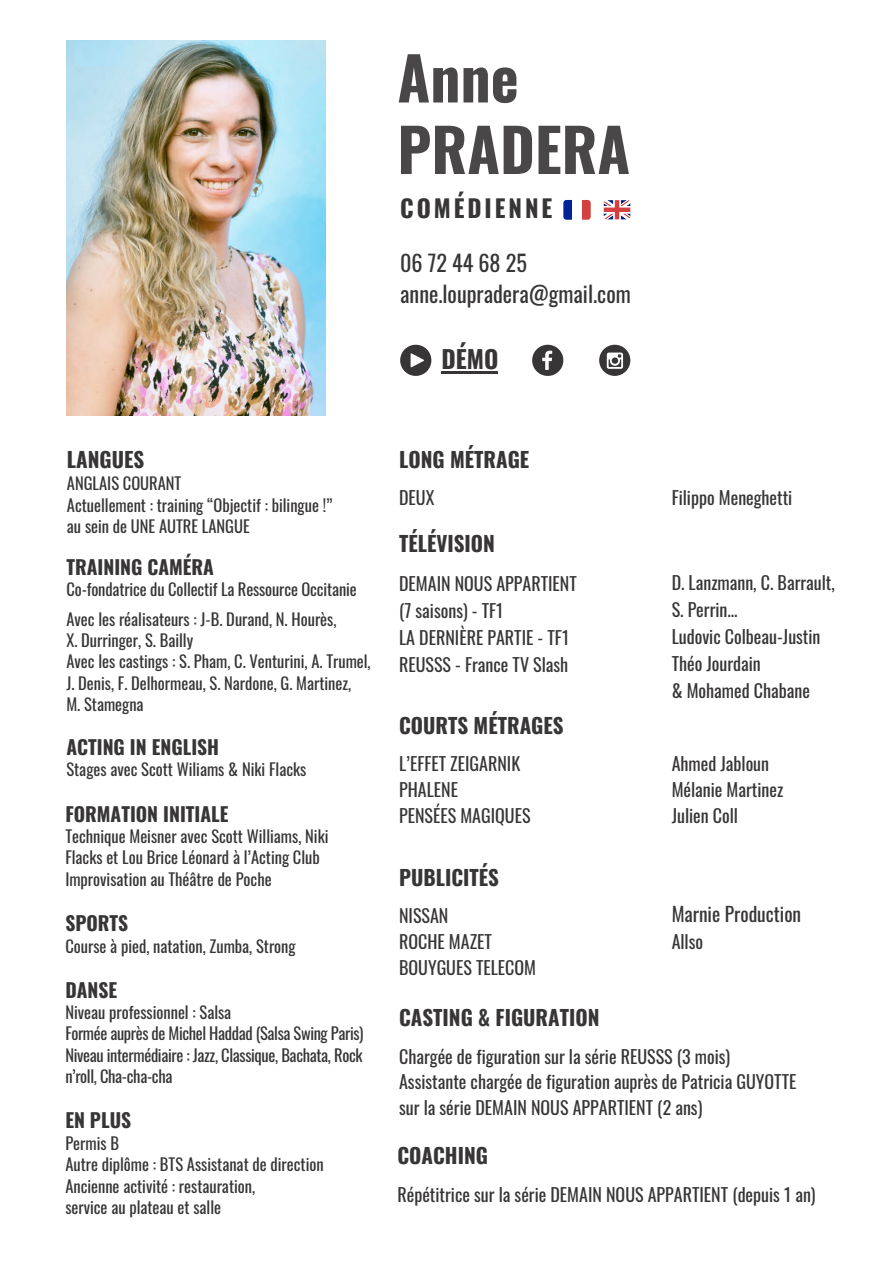
<style>
.page{position:relative;width:893px;height:1264px;background:#fff}
.page>*{position:absolute;margin:0;border:0;box-sizing:border-box;transform-origin:0 0}
.t1{font:700 59.55px "Oswald";color:#494747}
.t2{font:700 24.45px "Oswald";color:#373535}
.t3{font:700 24.15px "Oswald";letter-spacing:.12em;color:#373535}
.t4{font:22.2px "Oswald";color:#373535}
.t5{font:700 21px "Oswald";color:#373535}
.t6{font:700 19.5px "Oswald";color:#373535}
.t7{font:19.5px "Oswald";color:#373535}
.t8{font:18px "Oswald";color:#373535}
.t9{font:16.5px/21.3px "Oswald";color:#373535}
.t10{font:16.5px/21.3px "Oswald";letter-spacing:-.02em;color:#373535}
</style>
<div class="page">
<svg style="left:582px;top:200px;width:8px;height:20px"></svg>
<svg style="left:563px;top:200px;width:9px;height:20px"></svg>
<svg style="left:603px;top:200px;width:27px;height:19px"></svg>
<img style="left:67px;top:41px;width:258px;height:375px">
<img style="left:75px;top:41px;width:59px;height:25px">
<svg style="left:400px;top:345px;width:31px;height:31px"></svg>
<svg style="left:532px;top:345px;width:31px;height:31px"></svg>
<div style="left:599px;top:345px;width:31px;height:31px;background:#373535;border-radius:50%"></div>
<svg style="left:606px;top:352px;width:17px;height:17px"></svg>
<hr style="left:441px;top:371px;width:57px;height:3px;background:#373535">
<p class="t1" style="left:397px;top:31px;width:123px">Anne</p>
<p class="t1" style="left:397px;top:103px;width:234px">PRADERA</p>
<p class="t3" style="left:400px;top:189px;width:154px">COMÉDIENNE</p>
<p class="t4" style="left:400px;top:246px;width:128px">06 72 44 68 25</p>
<p class="t4" style="left:400px;top:276px;width:232px">anne.loupradera@gmail.com</p>
<p class="t2" style="left:441px;top:340px;width:58px">DÉMO</p>
<p class="t5" style="left:67px;top:442px;width:79px">LANGUES</p>
<p class="t9" style="left:67px;top:472px;width:116px">ANGLAIS COURANT</p>
<p class="t9" style="left:67px;top:493px;width:267px">Actuellement : training “Objectif : bilingue !”</p>
<p class="t9" style="left:67px;top:515px;width:184px">au sein de UNE AUTRE LANGUE</p>
<p class="t6" style="left:66px;top:551px;width:149px">TRAINING CAMÉRA</p>
<p class="t9" style="left:66px;top:578px;width:292px">Co-fondatrice du Collectif La Ressource Occitanie</p>
<p class="t9" style="left:66px;top:607px;width:271px">Avec les réalisateurs : J-B. Durand, N. Hourès,</p>
<p class="t9" style="left:66px;top:628px;width:128px">X. Durringer, S. Bailly</p>
<p class="t9" style="left:66px;top:650px;width:306px">Avec les castings : S. Pham, C. Venturini, A. Trumel,<br>J. Denis, F. Delhormeau, S. Nardone, G. Martinez,</p>
<p class="t9" style="left:66px;top:693px;width:79px">M. Stamegna</p>
<p class="t6" style="left:66px;top:731px;width:154px">ACTING IN ENGLISH</p>
<p class="t9" style="left:66px;top:758px;width:241px">Stages avec Scott Wiliams &amp; Niki Flacks</p>
<p class="t6" style="left:65px;top:798px;width:165px">FORMATION INITIALE</p>
<p class="t9" style="left:65px;top:825px;width:265px">Technique Meisner avec Scott Williams, Niki<br>Flacks et Lou Brice Léonard à l’Acting Club</p>
<p class="t9" style="left:65px;top:867px;width:208px">Improvisation au Théâtre de Poche</p>
<p class="t6" style="left:65px;top:908px;width:64px">SPORTS</p>
<p class="t9" style="left:65px;top:934px;width:232px">Course à pied, natation, Zumba, Strong</p>
<p class="t6" style="left:65px;top:974px;width:53px">DANSE</p>
<p class="t9" style="left:65px;top:1000px;width:167px">Niveau professionnel : Salsa</p>
<p class="t10" style="left:65px;top:1022px;width:299px">Formée auprès de Michel Haddad (Salsa Swing Paris)</p>
<p class="t10" style="left:65px;top:1043px;width:299px">Niveau intermédiaire : Jazz, Classique, Bachata, Rock n’roll, Cha-cha-cha</p>
<p class="t6" style="left:65px;top:1104px;width:67px">EN PLUS</p>
<p class="t9" style="left:65px;top:1131px;width:55px">Permis B</p>
<p class="t9" style="left:65px;top:1153px;width:260px">Autre diplôme : BTS Assistanat de direction</p>
<p class="t9" style="left:65px;top:1174px;width:191px">Ancienne activité : restauration,</p>
<p class="t9" style="left:65px;top:1195px;width:157px">service au plateau et salle</p>
<p class="t5" style="left:399px;top:442px;width:132px">LONG MÉTRAGE</p>
<p class="t8" style="left:399px;top:483px;width:37px">DEUX</p>
<p class="t5" style="left:399px;top:527px;width:97px">TÉLÉVISION</p>
<p class="t8" style="left:399px;top:569px;width:179px">DEMAIN NOUS APPARTIENT</p>
<p class="t8" style="left:399px;top:596px;width:106px">(7 saisons) - TF1</p>
<p class="t8" style="left:399px;top:623px;width:171px">LA DERNIÈRE PARTIE - TF1</p>
<p class="t8" style="left:399px;top:650px;width:171px">REUSSS - France TV Slash</p>
<p class="t5" style="left:399px;top:709px;width:166px">COURTS MÉTRAGES</p>
<p class="t8" style="left:399px;top:749px;width:123px">L’EFFET ZEIGARNIK</p>
<p class="t8" style="left:399px;top:775px;width:60px">PHALENE</p>
<p class="t8" style="left:399px;top:801px;width:133px">PENSÉES MAGIQUES</p>
<p class="t5" style="left:399px;top:861px;width:101px">PUBLICITÉS</p>
<p class="t8" style="left:399px;top:901px;width:51px">NISSAN</p>
<p class="t8" style="left:399px;top:927px;width:94px">ROCHE MAZET</p>
<p class="t8" style="left:399px;top:953px;width:138px">BOUYGUES TELECOM</p>
<p class="t8" style="left:671px;top:483px;width:122px">Filippo Meneghetti</p>
<p class="t8" style="left:671px;top:568px;width:165px">D. Lanzmann, C. Barrault,</p>
<p class="t8" style="left:671px;top:595px;width:67px">S. Perrin...</p>
<p class="t8" style="left:671px;top:622px;width:150px">Ludovic Colbeau-Justin</p>
<p class="t8" style="left:671px;top:649px;width:91px">Théo Jourdain</p>
<p class="t8" style="left:671px;top:676px;width:140px">&amp; Mohamed Chabane</p>
<p class="t8" style="left:671px;top:749px;width:99px">Ahmed Jabloun</p>
<p class="t8" style="left:671px;top:775px;width:113px">Mélanie Martinez</p>
<p class="t8" style="left:671px;top:801px;width:68px">Julien Coll</p>
<p class="t7" style="left:671px;top:899px;width:131px">Marnie Production</p>
<p class="t8" style="left:671px;top:927px;width:33px">Allso</p>
<p class="t5" style="left:399px;top:1001px;width:202px">CASTING &amp; FIGURATION</p>
<p class="t8" style="left:399px;top:1042px;width:333px">Chargée de figuration sur la série REUSSS (3 mois)</p>
<p class="t8" style="left:399px;top:1067px;width:399px">Assistante chargée de figuration auprès de Patricia GUYOTTE</p>
<p class="t8" style="left:399px;top:1093px;width:305px">sur la série DEMAIN NOUS APPARTIENT (2 ans)</p>
<p class="t5" style="left:397px;top:1139px;width:92px">COACHING</p>
<p class="t8" style="left:397px;top:1179px;width:419px">Répétitrice sur la série DEMAIN NOUS APPARTIENT (depuis 1 an)</p>
</div>
